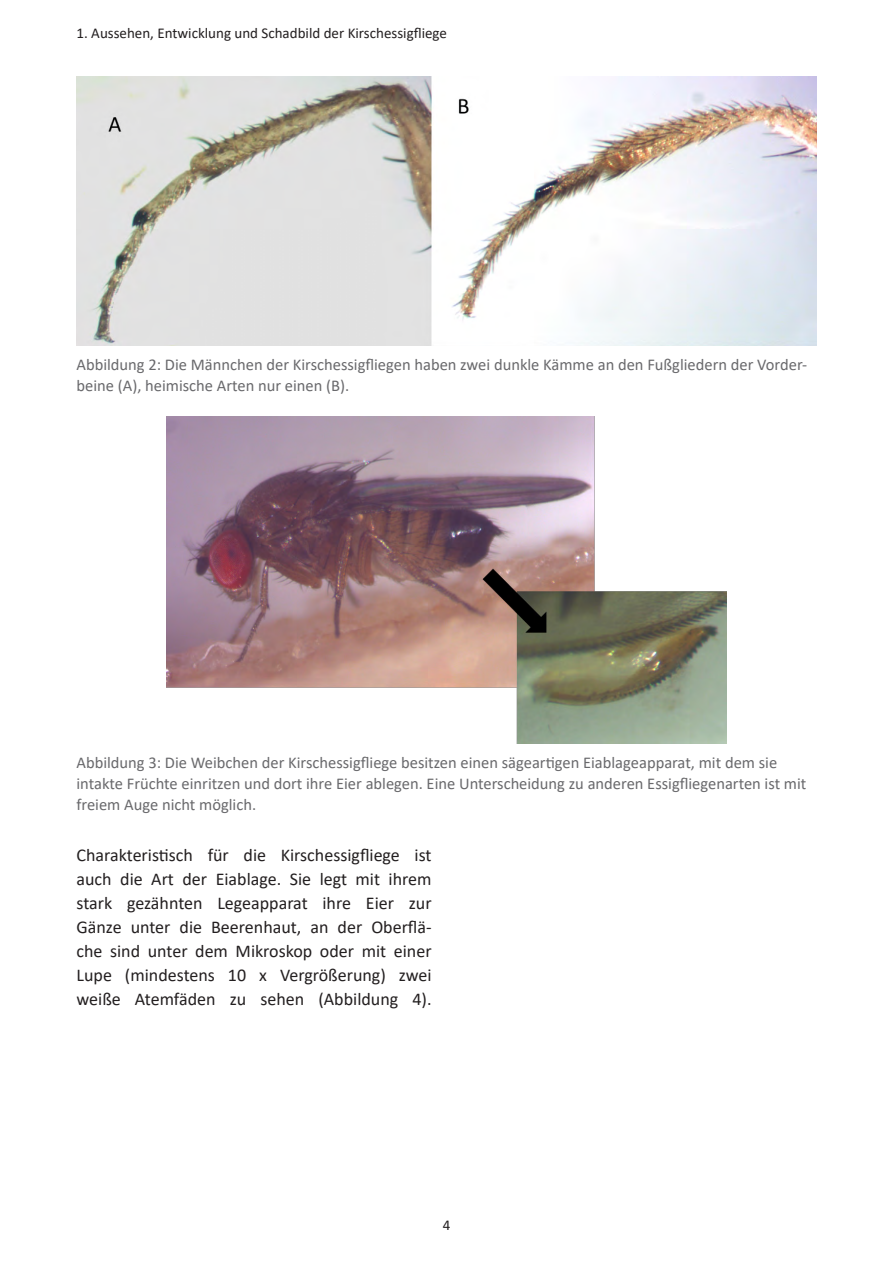
<style>
.page{position:relative;width:893px;height:1263px;background:#fff}
.page>*{position:absolute;margin:0;border:0;box-sizing:border-box;transform-origin:0 0}
.t1{font:18px/24px "Calibri";color:#231f20;text-align:justify}
.t2{font:16.5px/21px "Calibri";color:#69696c}
.t3{font:15px "Calibri";color:#231f20}
</style>
<div class="page">
<img style="left:77px;top:77px;width:739px;height:269px">
<img style="left:167px;top:417px;width:559px;height:326px">
<p class="t3" style="left:77px;top:23px;width:372px">1. Aussehen, Entwicklung und Schadbild der Kirschessigfliege</p>
<p class="t2" style="left:77px;top:353px;width:732px">Abbildung 2: Die Männchen der Kirschessigfliegen haben zwei dunkle Kämme an den Fußgliedern der Vorder&shy;beine (A), heimische Arten nur einen (B).</p>
<p class="t2" style="left:77px;top:752px;width:731px">Abbildung 3: Die Weibchen der Kirschessigfliege besitzen einen sägeartigen Eiablageapparat, mit dem sie intakte Früchte einritzen und dort ihre Eier ablegen. Eine Unterscheidung zu anderen Essigfliegenarten ist mit freiem Auge nicht möglich.</p>
<p class="t1" style="left:77px;top:843px;width:357px">Charakteristisch für die Kirschessigfliege ist auch die Art der Eiablage. Sie legt mit ihrem stark gezähnten Legeapparat ihre Eier zur Gänze unter die Beerenhaut, an der Oberflä&shy;che sind unter dem Mikroskop oder mit einer Lupe (mindestens 10 x Vergrößerung) zwei weiße Atemfäden zu sehen (Abbildung 4).</p>
<p class="t3" style="left:443px;top:1214px;width:9px">4</p>
</div>
